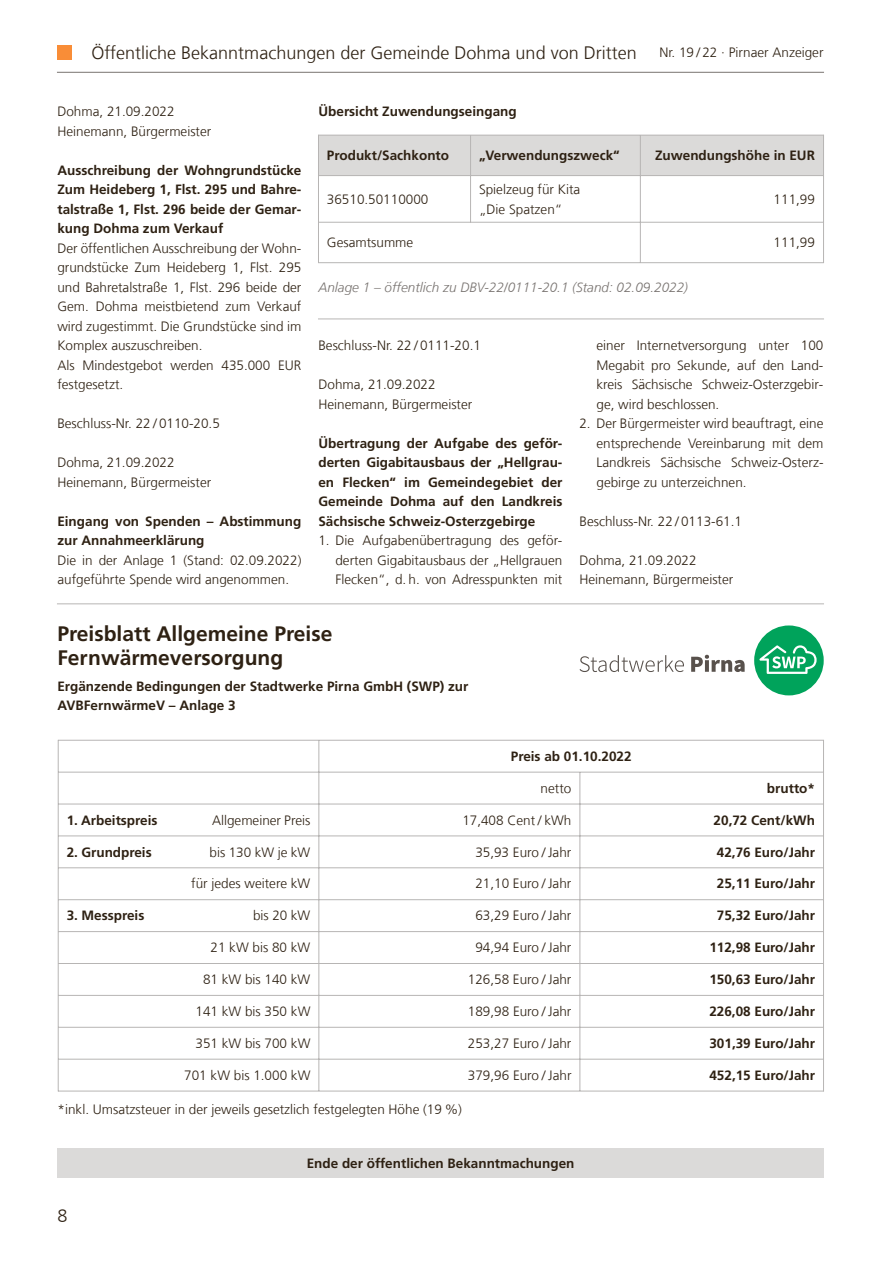
<style>
.page{position:relative;width:881px;height:1263px;background:#fff}
.page>*{position:absolute;margin:0;border:0;box-sizing:border-box;transform-origin:0 0}
.t1{font:700 21px/24px "Frutiger LT Com";color:#2e2113}
.t2{font:300 18px "Frutiger LT Com";color:#2e2113}
.t3{font:300 13.5px/19.5px "Frutiger LT Com";color:#2e2113}
.t4{font:700 13.5px/19.5px "Frutiger LT Com";color:#2e2113;text-align:justify}
.t5{font:italic 300 13.5px "Frutiger LT Com";color:#787370}
</style>
<div class="page">
<div style="left:57px;top:1148px;width:766px;height:30px;background:#dbdad9"></div>
<hr style="left:318px;top:319px;width:505px;height:1px;background:#b7b5b4">
<hr style="left:57px;top:603px;width:766px;height:1px;background:#b7b5b4">
<hr style="left:57px;top:72px;width:766px;height:1px;background:#787370">
<div style="left:57px;top:45px;width:15px;height:15px;background:#f98d37"></div>
<div style="left:318px;top:135px;width:505px;height:41px;background:#dbdad9"></div>
<hr style="left:318px;top:135px;width:1px;height:128px;background:#b7b5b4">
<hr style="left:822px;top:135px;width:1px;height:128px;background:#b7b5b4">
<hr style="left:470px;top:135px;width:1px;height:87px;background:#b7b5b4">
<hr style="left:639px;top:135px;width:1px;height:128px;background:#b7b5b4">
<hr style="left:318px;top:135px;width:505px;height:1px;background:#b7b5b4">
<hr style="left:318px;top:175px;width:505px;height:1px;background:#b7b5b4">
<hr style="left:318px;top:222px;width:505px;height:1px;background:#b7b5b4">
<hr style="left:318px;top:262px;width:505px;height:1px;background:#b7b5b4">
<hr style="left:58px;top:740px;width:1px;height:351px;background:#b7b5b4">
<hr style="left:822px;top:740px;width:1px;height:351px;background:#b7b5b4">
<hr style="left:318px;top:740px;width:1px;height:351px;background:#b7b5b4">
<hr style="left:579px;top:772px;width:1px;height:319px;background:#b7b5b4">
<hr style="left:58px;top:740px;width:765px;height:1px;background:#b7b5b4">
<hr style="left:58px;top:772px;width:765px;height:1px;background:#b7b5b4">
<hr style="left:58px;top:804px;width:765px;height:1px;background:#b7b5b4">
<hr style="left:58px;top:835px;width:765px;height:1px;background:#b7b5b4">
<hr style="left:58px;top:867px;width:765px;height:1px;background:#b7b5b4">
<hr style="left:58px;top:899px;width:765px;height:1px;background:#b7b5b4">
<hr style="left:58px;top:931px;width:765px;height:1px;background:#b7b5b4">
<hr style="left:58px;top:963px;width:765px;height:1px;background:#b7b5b4">
<hr style="left:58px;top:995px;width:765px;height:1px;background:#b7b5b4">
<hr style="left:58px;top:1027px;width:765px;height:1px;background:#b7b5b4">
<hr style="left:58px;top:1059px;width:765px;height:1px;background:#b7b5b4">
<hr style="left:58px;top:1091px;width:765px;height:1px;background:#b7b5b4">
<svg style="left:579px;top:655px;width:104px;height:17px"></svg>
<svg style="left:691px;top:655px;width:53px;height:17px"></svg>
<svg style="left:754px;top:625px;width:69px;height:70px"></svg>
<h2 class="t2" style="left:91px;top:46px;width:546px">Öffentliche Bekanntmachungen der Gemeinde Dohma und von Dritten</h2>
<p class="t3" style="left:659px;top:44px;width:166px">Nr. 19 / 22 · Pirnaer Anzeiger</p>
<p class="t3" style="left:57px;top:103px;width:119px">Dohma, 21.09.2022</p>
<p class="t4" style="left:318px;top:103px;width:200px">Übersicht Zuwendungseingang</p>
<p class="t3" style="left:57px;top:123px;width:155px">Heinemann, Bürgermeister</p>
<p class="t4" style="left:57px;top:162px;width:245px">Ausschreibung der Wohngrundstücke Zum Heideberg 1, Flst. 295 und Bahre&shy;talstraße 1, Flst. 296 beide der Gemar&shy;kung Dohma zum Verkauf</p>
<p class="t3" style="left:57px;top:240px;width:245px;text-align:justify">Der öffentlichen Ausschreibung der Wohn&shy;grundstücke Zum Heideberg 1, Flst. 295 und Bahretalstraße 1, Flst. 296 beide der</p>
<p class="t4" style="left:327px;top:147px;width:124px">Produkt/Sachkonto</p>
<p class="t4" style="left:479px;top:147px;width:142px">„Verwendungszweck“</p>
<p class="t4" style="left:654px;top:147px;width:161px">Zuwendungshöhe in EUR</p>
<p class="t3" style="left:327px;top:191px;width:103px">36510.50110000</p>
<p class="t3" style="left:479px;top:181px;width:103px">Spielzeug für Kita „Die Spatzen“</p>
<p class="t3" style="left:773px;top:191px;width:43px">111,99</p>
<p class="t3" style="left:327px;top:234px;width:88px">Gesamtsumme</p>
<p class="t3" style="left:773px;top:234px;width:43px">111,99</p>
<p class="t5" style="left:318px;top:282px;width:371px">Anlage 1 – öffentlich zu DBV-22/0111-20.1 (Stand: 02.09.2022)</p>
<p class="t3" style="left:57px;top:298px;width:245px">Gem. Dohma meistbietend zum Verkauf</p>
<p class="t3" style="left:57px;top:318px;width:245px">wird zugestimmt. Die Grundstücke sind im<br>Komplex auszuschreiben.<br>Als Mindestgebot werden 435.000 EUR festgesetzt.</p>
<p class="t3" style="left:57px;top:415px;width:164px">Beschluss-Nr. 22 / 0110-20.5</p>
<p class="t3" style="left:57px;top:454px;width:155px">Dohma, 21.09.2022<br>Heinemann, Bürgermeister</p>
<p class="t4" style="left:57px;top:513px;width:245px">Eingang von Spenden – Abstimmung zur Annahmeerklärung</p>
<p class="t3" style="left:57px;top:552px;width:245px">Die in der Anlage 1 (Stand: 02.09.2022) aufgeführte Spende wird angenommen.</p>
<p class="t3" style="left:318px;top:337px;width:164px">Beschluss-Nr. 22 / 0111-20.1</p>
<p class="t3" style="left:318px;top:376px;width:155px">Dohma, 21.09.2022<br>Heinemann, Bürgermeister</p>
<p class="t4" style="left:318px;top:435px;width:245px">Übertragung der Aufgabe des geför&shy;derten Gigabitausbaus der „Hellgrau&shy;en Flecken“ im Gemeindegebiet der Gemeinde Dohma auf den Landkreis Sächsische Schweiz-Osterzgebirge</p>
<p class="t3" style="left:335px;top:532px;width:228px;text-align:justify;text-indent:-17px">1. Die Aufgabenübertragung des geför&shy;derten Gigabitausbaus der „Hellgrauen Flecken“, d. h. von Adresspunkten mit</p>
<h3 class="t1" style="left:57px;top:624px;width:276px">Preisblatt Allgemeine Preise<br>Fernwärmeversorgung</h3>
<p class="t4" style="left:57px;top:678px;width:412px">Ergänzende Bedingungen der Stadtwerke Pirna GmbH (SWP) zur<br>AVBFernwärmeV – Anlage 3</p>
<p class="t3" style="left:596px;top:337px;width:228px;text-align:justify">einer Internetversorgung unter 100<br>Megabit pro Sekunde, auf den Land&shy;kreis Sächsische Schweiz-Osterzgebir&shy;ge, wird beschlossen.</p>
<p class="t3" style="left:596px;top:415px;width:228px;text-align:justify;text-indent:-17px">2. Der Bürgermeister wird beauftragt, eine entsprechende Vereinbarung mit dem Landkreis Sächsische Schweiz-Osterz&shy;gebirge zu unterzeichnen.</p>
<p class="t3" style="left:579px;top:513px;width:164px">Beschluss-Nr. 22 / 0113-61.1</p>
<p class="t3" style="left:579px;top:552px;width:155px">Dohma, 21.09.2022<br>Heinemann, Bürgermeister</p>
<p class="t4" style="left:510px;top:748px;width:122px">Preis ab 01.10.2022</p>
<p class="t3" style="left:540px;top:780px;width:32px">netto</p>
<p class="t4" style="left:766px;top:780px;width:50px">brutto*</p>
<p class="t4" style="left:67px;top:811px;width:92px">1. Arbeitspreis</p>
<p class="t3" style="left:212px;top:811px;width:100px">Allgemeiner Preis</p>
<p class="t3" style="left:462px;top:811px;width:110px">17,408 Cent / kWh</p>
<p class="t4" style="left:713px;top:811px;width:103px">20,72 Cent/kWh</p>
<p class="t4" style="left:67px;top:843px;width:86px">2. Grundpreis</p>
<p class="t3" style="left:209px;top:843px;width:102px">bis 130 kW je kW</p>
<p class="t3" style="left:475px;top:843px;width:97px">35,93 Euro / Jahr</p>
<p class="t4" style="left:716px;top:843px;width:100px">42,76 Euro/Jahr</p>
<p class="t3" style="left:191px;top:875px;width:121px">für jedes weitere kW</p>
<p class="t3" style="left:475px;top:875px;width:97px">21,10 Euro / Jahr</p>
<p class="t4" style="left:716px;top:875px;width:100px">25,11 Euro/Jahr</p>
<p class="t4" style="left:67px;top:907px;width:79px">3. Messpreis</p>
<p class="t3" style="left:253px;top:907px;width:59px">bis 20 kW</p>
<p class="t3" style="left:475px;top:907px;width:97px">63,29 Euro / Jahr</p>
<p class="t4" style="left:716px;top:907px;width:100px">75,32 Euro/Jahr</p>
<p class="t3" style="left:210px;top:939px;width:101px">21 kW bis 80 kW</p>
<p class="t3" style="left:475px;top:939px;width:97px">94,94 Euro / Jahr</p>
<p class="t4" style="left:709px;top:939px;width:107px">112,98 Euro/Jahr</p>
<p class="t3" style="left:203px;top:971px;width:109px">81 kW bis 140 kW</p>
<p class="t3" style="left:467px;top:971px;width:105px">126,58 Euro / Jahr</p>
<p class="t4" style="left:709px;top:971px;width:107px">150,63 Euro/Jahr</p>
<p class="t3" style="left:195px;top:1003px;width:116px">141 kW bis 350 kW</p>
<p class="t3" style="left:467px;top:1003px;width:105px">189,98 Euro / Jahr</p>
<p class="t4" style="left:709px;top:1003px;width:107px">226,08 Euro/Jahr</p>
<p class="t3" style="left:195px;top:1035px;width:116px">351 kW bis 700 kW</p>
<p class="t3" style="left:467px;top:1035px;width:105px">253,27 Euro / Jahr</p>
<p class="t4" style="left:709px;top:1035px;width:107px">301,39 Euro/Jahr</p>
<p class="t3" style="left:184px;top:1067px;width:128px">701 kW bis 1.000 kW</p>
<p class="t3" style="left:468px;top:1067px;width:105px">379,96 Euro / Jahr</p>
<p class="t4" style="left:709px;top:1067px;width:107px">452,15 Euro/Jahr</p>
<p class="t3" style="left:58px;top:1101px;width:406px">*inkl. Umsatzsteuer in der jeweils gesetzlich festgelegten Höhe (19 %)</p>
<h2 class="t2" style="left:57px;top:1209px;width:12px">8</h2>
<p class="t4" style="left:306px;top:1155px;width:269px">Ende der öffentlichen Bekanntmachungen</p>
</div>
